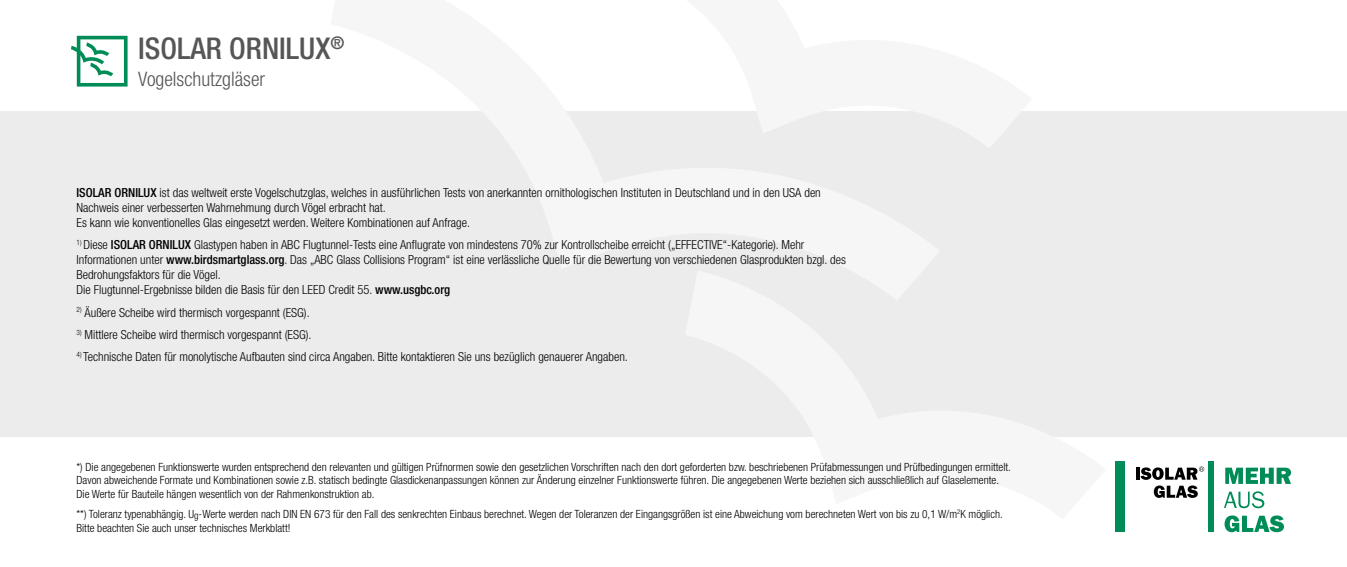
<style>
.page{position:relative;width:1347px;height:567px;background:#fff}
.page>*{position:absolute;margin:0;border:0;box-sizing:border-box;transform-origin:0 0}
.t1{font:500 condensed 30px "Helvetica Neue";color:#565656}
.t2{font:300 condensed 20px "Helvetica Neue";color:#565656}
.t3{font:500 condensed 17.5px "Helvetica Neue";color:#565656}
.t4{font:300 condensed 12.5px/15px "Helvetica Neue";color:#000}
.t5{font:300 condensed 11.25px/13.5px "Helvetica Neue";color:#000}
.s1{font-weight:500}
</style>
<div class="page">
<div style="left:0;top:111px;width:1346px;height:326px;background:#ececed"></div>
<div style="left:1115px;top:462px;width:10px;height:70px;background:#008c57"></div>
<div style="left:1208px;top:462px;width:6px;height:70px;background:#008c57"></div>
<svg style="left:1136px;top:467px;width:68px;height:31px"></svg>
<svg style="left:1225px;top:468px;width:66px;height:16px"></svg>
<svg style="left:1224px;top:491px;width:40px;height:17px"></svg>
<svg style="left:1224px;top:515px;width:59px;height:17px"></svg>
<svg style="left:71px;top:36px;width:57px;height:51px"></svg>
<h1 class="t1" style="left:138px;top:31px;width:155px">ISOLAR OrniLUX</h1>
<h3 class="t3" style="left:330px;top:33px;width:15px">®</h3>
<h2 class="t2" style="left:138px;top:67px;width:128px">Vogelschutzgläser</h2>
<p class="t4" style="left:76px;top:185px;width:746px"><span class="s1">ISOLAR ORNILUX</span> ist das weltweit erste Vogelschutzglas, welches in ausführlichen Tests von anerkannten ornithologischen Instituten in Deutschland und in den USA den<br>Nachweis einer verbesserten Wahrnehmung durch Vögel erbracht hat.<br>Es kann wie konventionelles Glas eingesetzt werden. Weitere Kombinationen auf Anfrage.</p>
<p class="t4" style="left:76px;top:237px;width:771px"><sup>1)</sup> Diese <span class="s1">ISOLAR ORNILUX</span> Glastypen haben in ABC Flugtunnel-Tests eine Anflugrate von mindestens 70% zur Kontrollscheibe erreicht („EFFECTIVE“-Kategorie). Mehr Informationen unter <span class="s1">www.birdsmartglass.org</span>. Das „ABC Glass Collisions Program“ ist eine verlässliche Quelle für die Bewertung von verschiedenen Glasprodukten bzgl. des Bedrohungsfaktors für die Vögel.<br>Die Flugtunnel-Ergebnisse bilden die Basis für den LEED Credit 55. <span class="s1">www.usgbc.org</span></p>
<p class="t4" style="left:76px;top:305px;width:235px"><sup>2)</sup> Äußere Scheibe wird thermisch vorgespannt (ESG).</p>
<p class="t4" style="left:76px;top:327px;width:237px"><sup>3)</sup> Mittlere Scheibe wird thermisch vorgespannt (ESG).</p>
<p class="t4" style="left:76px;top:349px;width:553px"><sup>4)</sup> Technische Daten für monolytische Aufbauten sind circa Angaben. Bitte kontaktieren Sie uns bezüglich genauerer Angaben.</p>
<p class="t5" style="left:76px;top:460px;width:936px">*) Die angegebenen Funktionswerte wurden entsprechend den relevanten und gültigen Prüfnormen sowie den gesetzlichen Vorschriften nach den dort geforderten bzw. beschriebenen Prüfabmessungen und Prüfbedingungen ermittelt.<br>Davon abweichende Formate und Kombinationen sowie z.B. statisch bedingte Glasdickenanpassungen können zur Änderung einzelner Funktionswerte führen. Die angegebenen Werte beziehen sich ausschließlich auf Glaselemente.<br>Die Werte für Bauteile hängen wesentlich von der Rahmenkonstruktion ab.</p>
<p class="t5" style="left:76px;top:507px;width:927px">**) Toleranz typenabhängig. U<sub>g</sub>-Werte werden nach DIN EN 673 für den Fall des senkrechten Einbaus berechnet. Wegen der Toleranzen der Eingangsgrößen ist eine Abweichung vom berechneten Wert von bis zu 0,1 W/m<sup>2</sup>K möglich.<br>Bitte beachten Sie auch unser technisches Merkblatt!</p>
</div>
